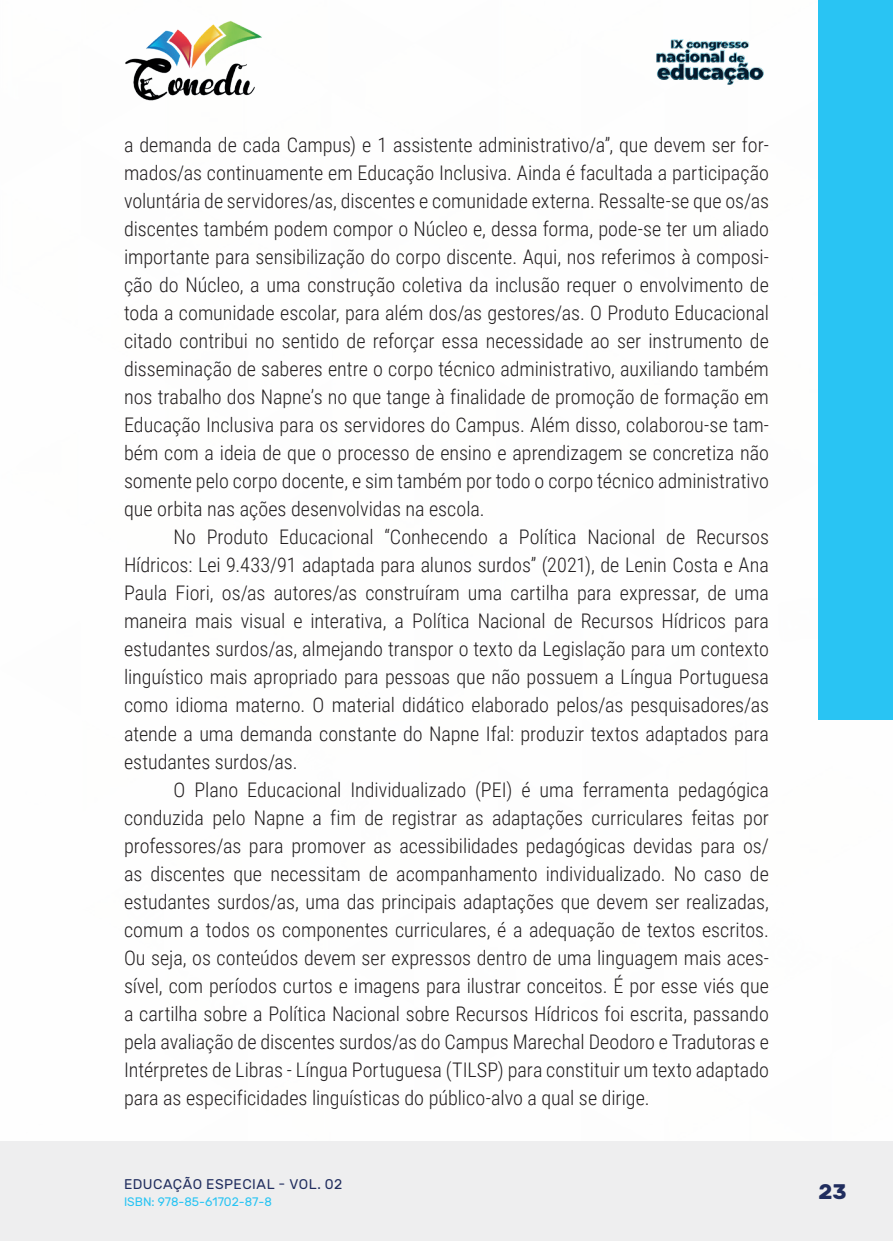
<style>
.page{position:relative;width:893px;height:1241px;background:#fff}
.page>*{position:absolute;margin:0;border:0;box-sizing:border-box;transform-origin:0 0}
.t1{font:700 21px "Rubik";color:#202d5e}
._9_CORPO{font:300 20.12px/28px "Roboto Condensed";color:#231f20;text-align:justify}
.t2{font:14px "Rubik";letter-spacing:.035em;color:#202d5e}
.t3{font:12.25px "Rubik";color:#29c4f3}
</style>
<div class="page">
<div style="left:0;top:1141px;width:893px;height:99px;background:#eeeeef"></div>
<div style="left:819px;top:0;width:74px;height:719px;background:#29c4f3"></div>
<img style="left:125px;top:20px;width:137px;height:81px">
<img style="left:656px;top:39px;width:108px;height:46px">
<p class="_9_CORPO" style="left:124px;top:130px;width:646px">a demanda de cada Campus) e 1 assistente administrativo/a”, que devem ser for&shy;mados/as continuamente em Educação Inclusiva. Ainda é facultada a participação voluntária de servidores/as, discentes e comunidade externa. Ressalte-se que os/as discentes também podem compor o Núcleo e, dessa forma, pode-se ter um aliado importante para sensibilização do corpo discente. Aqui, nos referimos à composi&shy;ção do Núcleo, a uma construção coletiva da inclusão requer o envolvimento de toda a comunidade escolar, para além dos/as gestores/as. O Produto Educacional citado contribui no sentido de reforçar essa necessidade ao ser instrumento de disseminação de saberes entre o corpo técnico administrativo, auxiliando também nos trabalho dos Napne’s no que tange à finalidade de promoção de formação em Educação Inclusiva para os servidores do Campus. Além disso, colaborou-se tam&shy;bém com a ideia de que o processo de ensino e aprendizagem se concretiza não somente pelo corpo docente, e sim também por todo o corpo técnico administrativo que orbita nas ações desenvolvidas na escola.</p>
<p class="_9_CORPO" style="left:124px;top:522px;width:646px;text-indent:50px">No Produto Educacional “Conhecendo a Política Nacional de Recursos Hídricos: Lei 9.433/91 adaptada para alunos surdos” (2021), de Lenin Costa e Ana Paula Fiori, os/as autores/as construíram uma cartilha para expressar, de uma maneira mais visual e interativa, a Política Nacional de Recursos Hídricos para estudantes surdos/as, almejando transpor o texto da Legislação para um contexto linguístico mais apropriado para pessoas que não possuem a Língua Portuguesa como idioma materno. O material didático elaborado pelos/as pesquisadores/as atende a uma demanda constante do Napne Ifal: produzir textos adaptados para estudantes surdos/as.</p>
<p class="_9_CORPO" style="left:124px;top:774px;width:646px;text-indent:50px">O Plano Educacional Individualizado (PEI) é uma ferramenta pedagógica conduzida pelo Napne a fim de registrar as adaptações curriculares feitas por professores/as para promover as acessibilidades pedagógicas devidas para os/ as discentes que necessitam de acompanhamento individualizado. No caso de estudantes surdos/as, uma das principais adaptações que devem ser realizadas, comum a todos os componentes curriculares, é a adequação de textos escritos.<br>Ou seja, os conteúdos devem ser expressos dentro de uma linguagem mais aces&shy;sível, com períodos curtos e imagens para ilustrar conceitos. É por esse viés que a cartilha sobre a Política Nacional sobre Recursos Hídricos foi escrita, passando pela avaliação de discentes surdos/as do Campus Marechal Deodoro e Tradutoras e Intérpretes de Libras - Língua Portuguesa (TILSP) para constituir um texto adaptado para as especificidades linguísticas do público-alvo a qual se dirige.</p>
<p class="t2" style="left:124px;top:1175px;width:220px">EDUCAÇÃO ESPECIAL - VOL. 02</p>
<p class="t3" style="left:124px;top:1194px;width:149px">ISBN: 978-85-61702-87-8</p>
<p class="t1" style="left:819px;top:1179px;width:30px">23</p>
</div>
